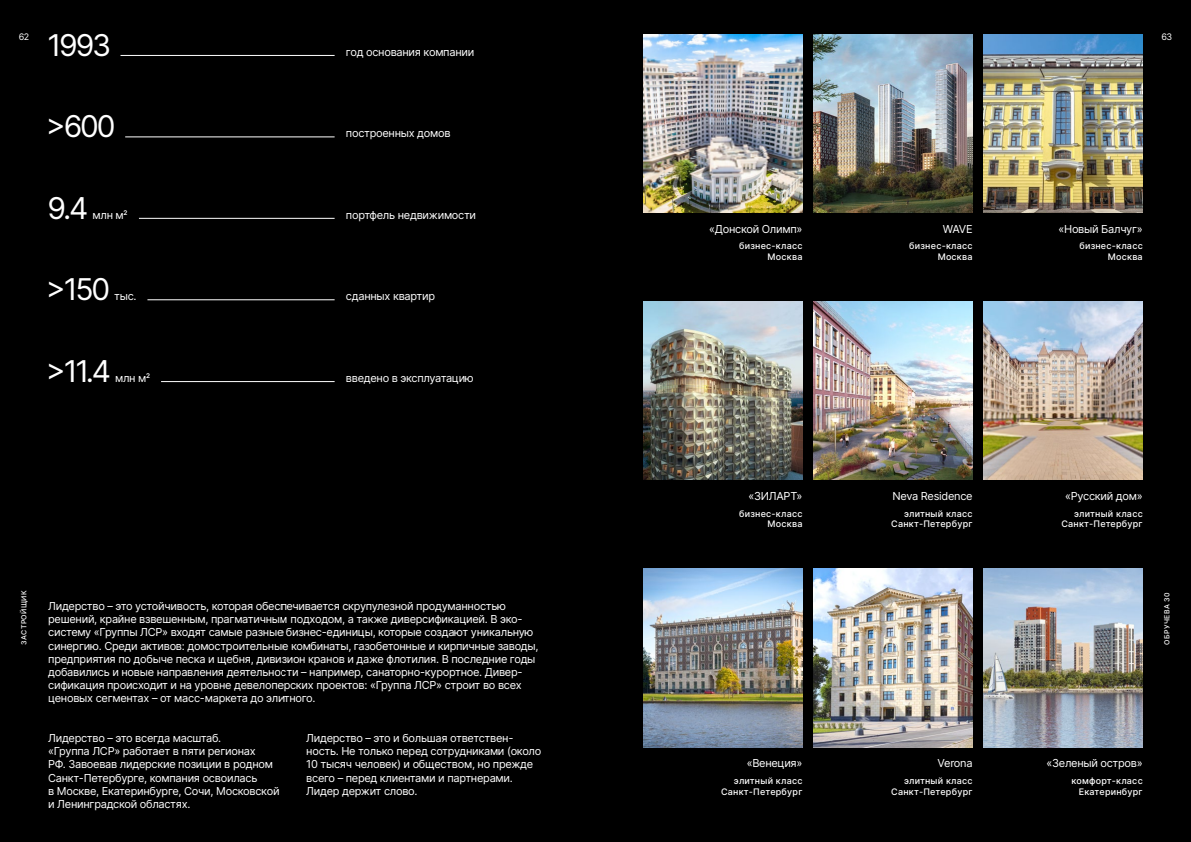
<style>
.page{position:relative;width:1191px;height:842px;background:#000}
.page>*{position:absolute;margin:0;border:0;box-sizing:border-box;transform-origin:0 0}
.t1{font:30px "Inter";letter-spacing:-.075em;color:#fff}
.t2{font:11px/13.2px "Inter";letter-spacing:-.025em;color:#fff}
.t3{font:500 9px/10.8px "Inter";letter-spacing:.025em;color:#fff;text-align:right}
.t4{font:9px "Inter";color:#fff}
.t5{font:500 7px "Inter";letter-spacing:.06em;color:#fff}
</style>
<div class="page">
<hr style="left:139px;top:218px;width:195px;height:1px;background:#fff">
<hr style="left:125px;top:136px;width:209px;height:1px;background:#fff">
<hr style="left:120px;top:55px;width:214px;height:1px;background:#fff">
<hr style="left:147px;top:299px;width:187px;height:1px;background:#fff">
<hr style="left:161px;top:381px;width:173px;height:1px;background:#fff">
<img style="left:907px;top:569px;width:65px;height:178px">
<img style="left:984px;top:569px;width:158px;height:178px">
<img style="left:984px;top:301px;width:158px;height:179px">
<img style="left:907px;top:301px;width:65px;height:179px">
<img style="left:984px;top:34px;width:158px;height:179px">
<img style="left:907px;top:34px;width:65px;height:179px">
<img style="left:283px;top:34px;width:624px;height:714px">
<p class="t4" style="left:19px;top:30px;width:12px">62</p>
<h1 class="t1" style="left:48px;top:23px;width:65px">1993</h1>
<p class="t2" style="left:346px;top:45px;width:130px">год основания компании</p>
<h1 class="t1" style="left:46px;top:105px;width:71px">&gt;600</h1>
<p class="t2" style="left:346px;top:127px;width:106px">построенных домов</p>
<h1 class="t1" style="left:48px;top:186px;width:42px">9.4</h1>
<p class="t2" style="left:92px;top:208px;width:37px">млн м<sup>2</sup></p>
<p class="t2" style="left:346px;top:208px;width:132px">портфель недвижимости</p>
<h1 class="t1" style="left:46px;top:268px;width:65px">&gt;150</h1>
<p class="t2" style="left:114px;top:289px;width:24px">тыс.</p>
<p class="t2" style="left:346px;top:289px;width:91px">сданных квартир</p>
<h1 class="t1" style="left:46px;top:349px;width:66px">&gt;11.4</h1>
<p class="t2" style="left:115px;top:371px;width:37px">млн м<sup>2</sup></p>
<p class="t2" style="left:346px;top:371px;width:129px">введено в эксплуатацию</p>
<p class="t5" style="left:19px;top:645px;width:56px;rotate:-90deg">ЗАСТРОЙЩИК</p>
<p class="t2" style="left:48px;top:599px;width:492px">Лидерство – это устойчивость, которая обеспечивается скрупулезной продуманностью решений, крайне взвешенным, прагматичным подходом, а также диверсификацией. В эко&shy;систему «Группы ЛСР» входят самые разные бизнес-единицы, которые создают уникальную синергию. Среди активов: домостроительные комбинаты, газобетонные и кирпичные заводы, предприятия по добыче песка и щебня, дивизион кранов и даже флотилия. В последние годы добавились и новые направления деятельности – например, санаторно-курортное. Дивер&shy;сификация происходит и на уровне девелоперских проектов: «Группа ЛСР» строит во всех ценовых сегментах – от масс-маркета до элитного.</p>
<p class="t2" style="left:48px;top:731px;width:233px">Лидерство – это всегда масштаб.<br>«Группа ЛСР» работает в пяти регионах<br>РФ. Завоевав лидерские позиции в родном Санкт-Петербурге, компания освоилась<br>в Москве, Екатеринбурге, Сочи, Московской и Ленинградской областях.</p>
<p class="t2" style="left:306px;top:731px;width:237px">Лидерство – это и большая ответствен&shy;ность. Не только перед сотрудниками (около 10 тысяч человек) и обществом, но прежде всего – перед клиентами и партнерами.<br>Лидер держит слово.</p>
<p class="t2" style="left:709px;top:222px;width:95px">«Донской Олимп»</p>
<p class="t3" style="left:739px;top:240px;width:65px">бизнес-класс<br>Москва</p>
<p class="t2" style="left:943px;top:222px;width:31px">WAVE</p>
<p class="t3" style="left:909px;top:240px;width:65px">бизнес-класс<br>Москва</p>
<p class="t4" style="left:1161px;top:30px;width:12px">63</p>
<p class="t2" style="left:1058px;top:222px;width:86px">«Новый Балчуг»</p>
<p class="t3" style="left:1079px;top:240px;width:65px">бизнес-класс<br>Москва</p>
<p class="t2" style="left:748px;top:489px;width:55px">«ЗИЛАРТ»</p>
<p class="t3" style="left:739px;top:508px;width:65px">бизнес-класс<br>Москва</p>
<p class="t2" style="left:746px;top:757px;width:57px">«Венеция»</p>
<p class="t3" style="left:721px;top:775px;width:83px">элитный класс<br>Санкт-Петербург</p>
<p class="t2" style="left:892px;top:489px;width:82px">Neva Residence</p>
<p class="t3" style="left:891px;top:508px;width:83px">элитный класс<br>Санкт-Петербург</p>
<p class="t2" style="left:937px;top:757px;width:37px">Verona</p>
<p class="t3" style="left:891px;top:775px;width:83px">элитный класс<br>Санкт-Петербург</p>
<p class="t2" style="left:1065px;top:489px;width:79px">«Русский дом»</p>
<p class="t3" style="left:1061px;top:508px;width:83px">элитный класс<br>Санкт-Петербург</p>
<p class="t5" style="left:1161px;top:645px;width:54px;rotate:-90deg">ОБРУЧЕВА 30</p>
<p class="t2" style="left:1046px;top:757px;width:98px">«Зеленый остров»</p>
<p class="t3" style="left:1071px;top:775px;width:73px">комфорт-класс<br>Екатеринбург</p>
</div>
